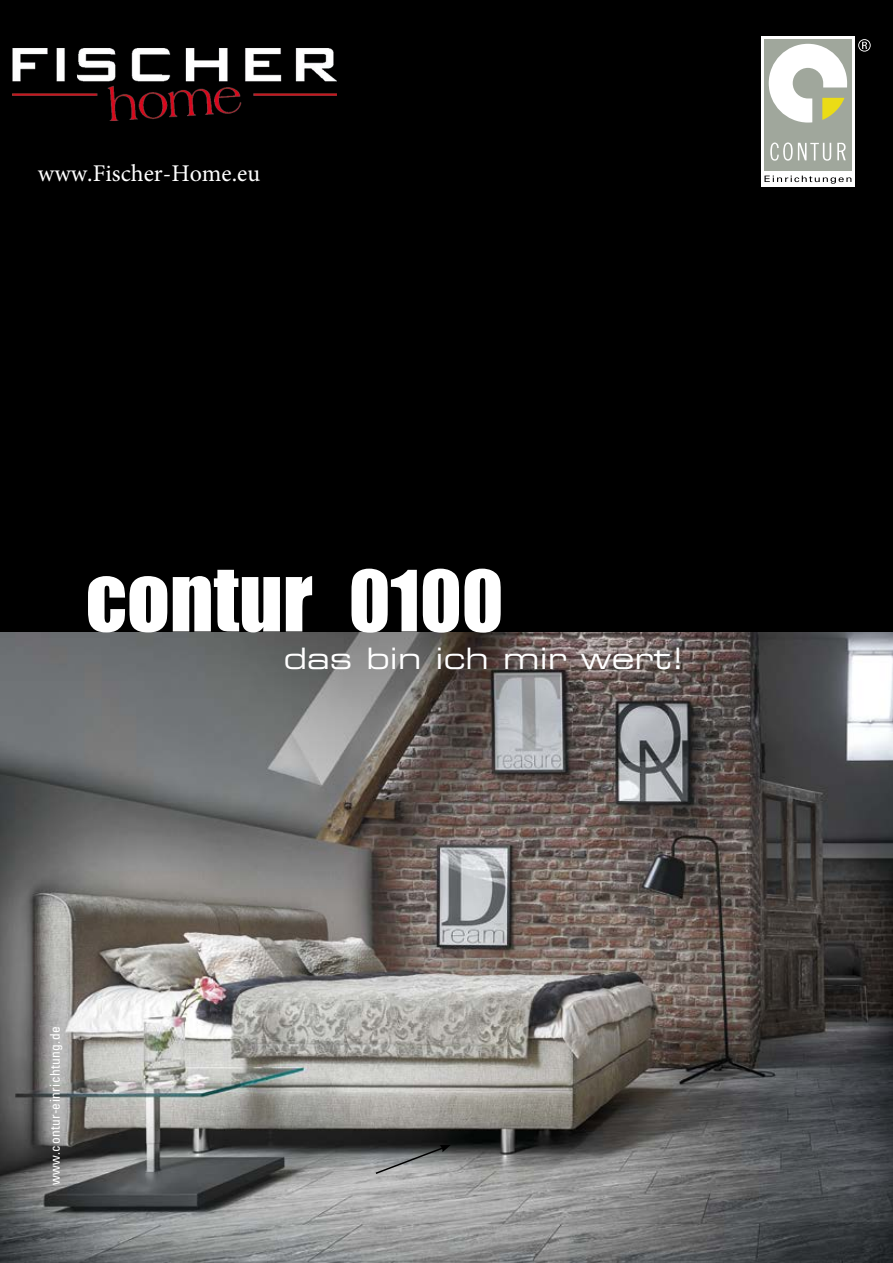
<style>
.page{position:relative;width:893px;height:1263px;background:#fff}
.page>*{position:absolute;margin:0;border:0;box-sizing:border-box;transform-origin:0 0}
.t1{font:84px "Impact";color:#fff}
.t2{font:29.55px "Eurostile Extended Two";color:#fff}
.t3{font:24px "Minion Pro";color:#fff}
.t4{font:condensed 13.5px "Univers";letter-spacing:.03em;color:#fff}
.s1{font-size:78px}
</style>
<div class="page">
<img style="left:0;top:631px;width:893px;height:632px">
<div style="left:0;top:0;width:893px;height:631px;background:#000"></div>
<div style="left:761px;top:36px;width:94px;height:150px;background:#fff"></div>
<svg style="left:764px;top:176px;width:87px;height:8px"></svg>
<div style="left:764px;top:39px;width:87px;height:132px;background:#a0a79c"></div>
<svg style="left:769px;top:44px;width:78px;height:79px"></svg>
<svg style="left:770px;top:142px;width:61px;height:19px"></svg>
<svg style="left:837px;top:143px;width:9px;height:17px"></svg>
<svg style="left:858px;top:39px;width:13px;height:13px"></svg>
<svg style="left:374px;top:1145px;width:77px;height:30px"></svg>
<img style="left:12px;top:48px;width:324px;height:73px">
<h3 class="t3" style="left:38px;top:158px;width:224px">www.Fischer-Home.eu</h3>
<h1 class="t1" style="left:86px;top:533px;width:419px">CONTUR <span class="s1">0100</span></h1>
<h2 class="t2" style="left:284px;top:638px;width:403px">das bin ich mir wert!</h2>
<p class="t4" style="left:46px;top:1185px;width:160px;rotate:-90deg">www.contur-einrichtung.de</p>
</div>
